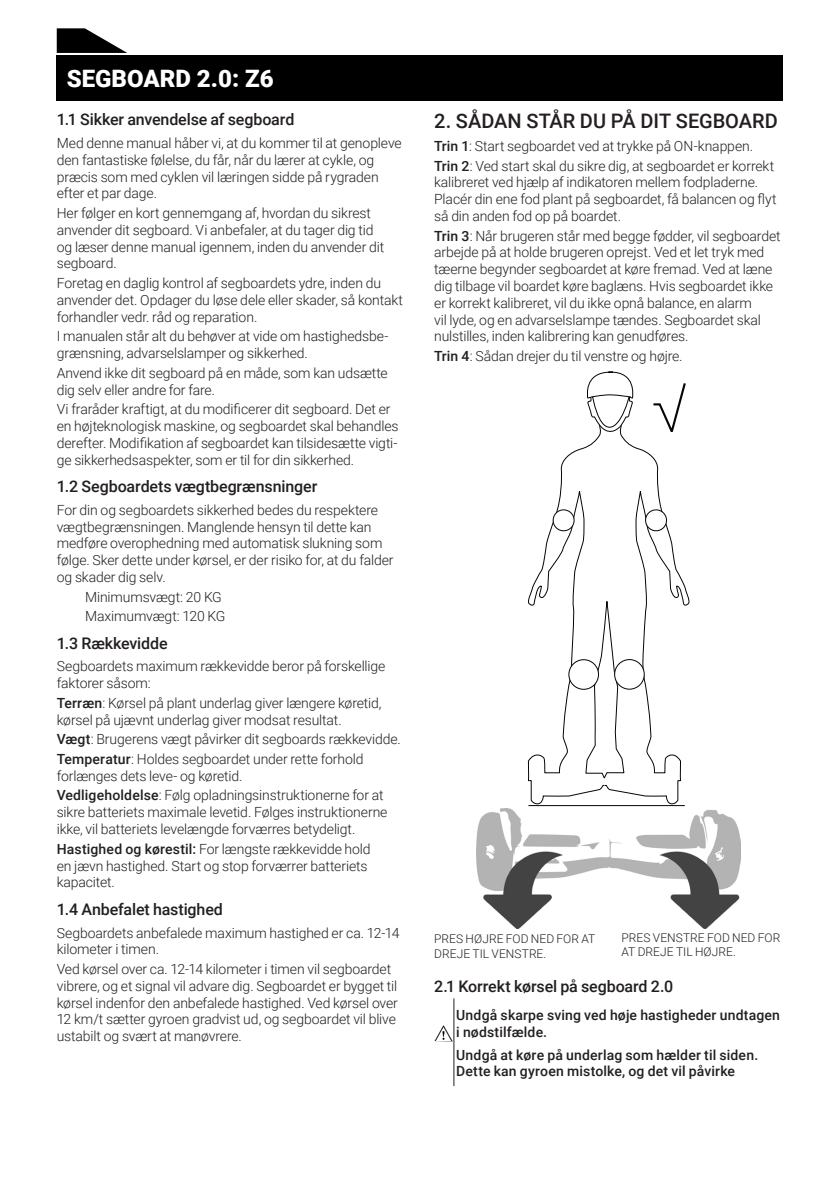
<style>
.page{position:relative;width:840px;height:1191px;background:#fff}
.page>*{position:absolute;margin:0;border:0;box-sizing:border-box;transform-origin:0 0}
.t1{font:900 24px "Roboto";color:#fff}
.Overskrift_1{font:500 20px "Roboto";color:#231f20}
.Overskrift_2{font:500 16px "Roboto";letter-spacing:-.005em;color:#231f20}
.Brødtekst{font:300 14px/16.8px "Roboto";letter-spacing:-.01em;color:#231f20}
.Brødtekst-2{font:500 14px/16.8px "Roboto";letter-spacing:.01em;color:#231f20}
.Overskrift_2-2{font:500 14px/16.8px "Roboto";letter-spacing:.01em;color:#231f20}
.Punktopstilling{font:300 14px "Roboto";letter-spacing:-.01em;color:#231f20}
.Brødtekst-3{font:300 12px/14.4px "Roboto";letter-spacing:.005em;color:#231f20}
.s1{font-weight:500}
</style>
<div class="page">
<svg style="left:527px;top:371px;width:163px;height:433px"></svg>
<div style="left:568px;top:659px;width:30px;height:30px;background:#fff;border-radius:50%"></div>
<div style="left:568px;top:659px;width:30px;height:30px;border:1px solid #050504;border-radius:50%"></div>
<div style="left:614px;top:659px;width:30px;height:30px;background:#fff;border-radius:50%"></div>
<div style="left:614px;top:659px;width:30px;height:30px;border:1px solid #050504;border-radius:50%"></div>
<div style="left:645px;top:510px;width:21px;height:21px;background:#fff;border-radius:50%"></div>
<div style="left:644px;top:509px;width:22px;height:22px;border:1px solid #050504;border-radius:50%"></div>
<svg style="left:552px;top:394px;width:79px;height:137px"></svg>
<hr style="left:528px;top:805px;width:156px;height:1px;background:#050504">
<img style="left:476px;top:808px;width:264px;height:120px">
<img style="left:434px;top:1025px;width:18px;height:16px">
<hr style="left:453px;top:998px;width:1px;height:88px;background:#231f20">
<div style="left:57px;top:55px;width:449px;height:46px;background:#000"></div>
<svg style="left:57px;top:28px;width:70px;height:25px"></svg>
<div style="left:67px;top:55px;width:715px;height:46px;background:#000"></div>
<p class="t1" style="left:67px;top:61px;width:208px">SEGBOARD 2.0: Z6</p>
<p class="Overskrift_2" style="left:57px;top:108px;width:239px">1.1 Sikker anvendelse af segboard</p>
<p class="Brødtekst" style="left:57px;top:134px;width:346px">Med denne manual håber vi, at du kommer til at genopleve den fantastiske følelse, du får, når du lærer at cykle, og præcis som med cyklen vil læringen sidde på rygraden efter et par dage.</p>
<p class="Brødtekst" style="left:57px;top:204px;width:329px">Her følger en kort gennemgang af, hvordan du sikrest anvender dit segboard. Vi anbefaler, at du tager dig tid og læser denne manual igennem, inden du anvender dit segboard.</p>
<p class="Brødtekst" style="left:57px;top:274px;width:348px">Foretag en daglig kontrol af segboardets ydre, inden du anvender det. Opdager du løse dele eller skader, så kontakt forhandler vedr. råd og reparation.</p>
<p class="Brødtekst" style="left:57px;top:327px;width:333px">I manualen står alt du behøver at vide om hastighedsbe&shy;grænsning, advarselslamper og sikkerhed.</p>
<p class="Brødtekst" style="left:57px;top:364px;width:332px">Anvend ikke dit segboard på en måde, som kan udsætte dig selv eller andre for fare.</p>
<p class="Brødtekst" style="left:57px;top:400px;width:343px">Vi fraråder kraftigt, at du modificerer dit segboard. Det er en højteknologisk maskine, og segboardet skal behandles derefter. Modifikation af segboardet kan tilsidesætte vigti&shy;ge sikkerhedsaspekter, som er til for din sikkerhed.</p>
<p class="Overskrift_2" style="left:57px;top:475px;width:262px">1.2 Segboardets vægtbegrænsninger</p>
<p class="Brødtekst" style="left:57px;top:501px;width:338px">For din og segboardets sikkerhed bedes du respektere vægtbegrænsningen. Manglende hensyn til dette kan medføre overophedning med automatisk slukning som følge. Sker dette under kørsel, er der risiko for, at du falder og skader dig selv.</p>
<p class="Punktopstilling" style="left:85px;top:587px;width:138px">Minimumsvægt: 20 KG</p>
<p class="Punktopstilling" style="left:85px;top:606px;width:142px">Maximumvægt: 120 KG</p>
<p class="Overskrift_2" style="left:57px;top:632px;width:112px">1.3 Rækkevidde</p>
<p class="Brødtekst" style="left:57px;top:657px;width:330px">Segboardets maximum rækkevidde beror på forskellige faktorer såsom:</p>
<p class="Brødtekst" style="left:57px;top:694px;width:326px"><span class="s1">Terræn</span>: Kørsel på plant underlag giver længere køretid, kørsel på ujævnt underlag giver modsat resultat.</p>
<p class="Brødtekst" style="left:57px;top:730px;width:345px"><span class="s1">Vægt</span>: Brugerens vægt påvirker dit segboards rækkevidde.</p>
<p class="Brødtekst" style="left:57px;top:750px;width:308px"><span class="s1">Temperatur</span>: Holdes segboardet under rette forhold forlænges dets leve- og køretid.</p>
<p class="Brødtekst" style="left:57px;top:786px;width:332px"><span class="s1">Vedligeholdelse</span>: Følg opladningsinstruktionerne for at sikre batteriets maximale levetid. Følges instruktionerne ikke, vil batteriets levelængde forværres betydeligt.</p>
<p class="Brødtekst" style="left:57px;top:840px;width:315px"><span class="s1">Hastighed og kørestil:</span> For længste rækkevidde hold en jævn hastighed. Start og stop forværrer batteriets kapacitet.</p>
<p class="Overskrift_2" style="left:57px;top:898px;width:168px">1.4 Anbefalet hastighed</p>
<p class="Brødtekst" style="left:57px;top:923px;width:344px">Segboardets anbefalede maximum hastighed er ca. 12-14 kilometer i timen.</p>
<p class="Brødtekst" style="left:57px;top:960px;width:342px">Ved kørsel over ca. 12-14 kilometer i timen vil segboardet vibrere, og et signal vil advare dig. Segboardet er bygget til kørsel indenfor den anbefalede hastighed. Ved kørsel over 12 km/t sætter gyroen gradvist ud, og segboardet vil blive ustabilt og svært at manøvrere.</p>
<p class="Overskrift_1" style="left:434px;top:107px;width:345px">2. SÅDAN STÅR DU PÅ DIT SEGBOARD</p>
<p class="Brødtekst" style="left:434px;top:137px;width:320px"><span class="s1">Trin 1</span>: Start segboardet ved at trykke på ON-knappen.</p>
<p class="Brødtekst" style="left:434px;top:157px;width:344px"><span class="s1">Trin 2</span>: Ved start skal du sikre dig, at segboardet er korrekt kalibreret ved hjælp af indikatoren mellem fodpladerne.<br>Placér din ene fod plant på segboardet, få balancen og flyt så din anden fod op på boardet.</p>
<p class="Brødtekst" style="left:434px;top:227px;width:348px"><span class="s1">Trin 3</span>: Når brugeren står med begge fødder, vil segboardet arbejde på at holde brugeren oprejst. Ved et let tryk med tæerne begynder segboardet at køre fremad. Ved at læne dig tilbage vil boardet køre baglæns. Hvis segboardet ikke er korrekt kalibreret, vil du ikke opnå balance, en alarm<br>vil lyde, og en advarselslampe tændes. Segboardet skal nulstilles, inden kalibrering kan genudføres.</p>
<p class="Brødtekst" style="left:434px;top:347px;width:250px"><span class="s1">Trin 4</span>: Sådan drejer du til venstre og højre.</p>
<p class="Brødtekst-3" style="left:434px;top:931px;width:162px">PRES HØJRE FOD NED FOR AT<br>DREJE TIL VENSTRE.</p>
<p class="Brødtekst-3" style="left:621px;top:930px;width:160px">PRES VENSTRE FOD NED FOR<br>AT DREJE TIL HØJRE.</p>
<p class="Overskrift_2" style="left:434px;top:975px;width:240px">2.1 Korrekt kørsel på segboard 2.0</p>
<p class="Overskrift_2-2" style="left:456px;top:1006px;width:325px">Undgå skarpe sving ved høje hastigheder undtagen i nødstilfælde.</p>
<p class="Brødtekst-2" style="left:456px;top:1045px;width:303px">Undgå at køre på underlag som hælder til siden.<br>Dette kan gyroen mistolke, og det vil påvirke</p>
</div>
